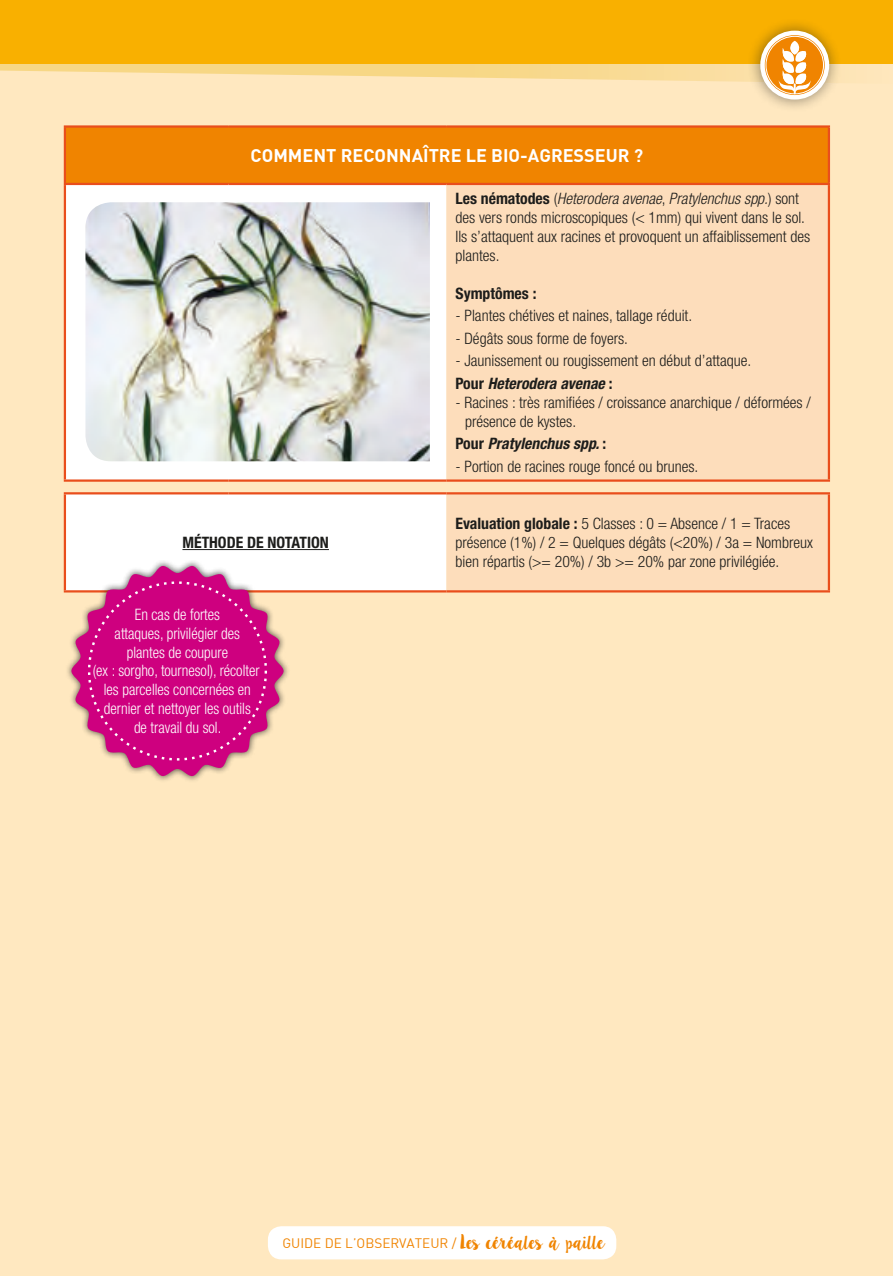
<style>
.page{position:relative;width:893px;height:1276px;background:#ffe8c0}
.page>*{position:absolute;margin:0;border:0;box-sizing:border-box;transform-origin:0 0}
.t1{font:700 18px "DIN";color:#fff}
.t2{font:300 condensed 15.75px/18.9px "Helvetica Neue LT Pro";color:#1d1d1b}
.t3{font:300 condensed 15.75px/18.9px "Helvetica Neue LT Pro";color:#fff;text-align:center;scale:.95 1}
.t4{font:700 condensed 15.75px "Helvetica Neue LT Pro";color:#1d1d1b}
.t5{font:italic 700 condensed 15.75px "Helvetica Neue LT Pro";color:#1d1d1b}
.t6{font:13.5px "DIN";color:#f08400}
.s1{font-weight:700}
.s2{font-style:italic}
.s3{font-weight:700;font-style:italic}
.s4{font-style:normal}
.s5{font-family:"Lilly Belle";font-size:15.75px}
</style>
<div class="page">
<svg style="left:0;top:64px;width:747px;height:18px"></svg>
<div style="left:268px;top:1226px;width:348px;height:33px;background:#fff;border-radius:14px"></div>
<div style="left:0;top:0;width:893px;height:64px;background:#f9b000"></div>
<div style="left:747px;top:17px;width:95px;height:96px;background:#1d1d1b;opacity:.5"></div>
<svg style="left:762px;top:33px;width:65px;height:64px"></svg>
<div style="left:760px;top:31px;width:69px;height:69px;border:4px solid #fff;border-radius:50%"></div>
<svg style="left:779px;top:41px;width:32px;height:53px;background:#f7bf7a"></svg>
<div style="left:765px;top:36px;width:59px;height:58px;border:1px solid #fff;border-radius:50%"></div>
<div style="left:65px;top:126px;width:764px;height:58px;background:#f08400"></div>
<svg style="left:66px;top:185px;width:380px;height:405px;background:#fefcf9"></svg>
<div style="left:446px;top:185px;width:382px;height:405px;background:#fdddbb"></div>
<hr style="left:64px;top:125px;width:164px;height:3px;background:#e94e1c">
<hr style="left:64px;top:128px;width:2px;height:55px;background:#e94e1c">
<hr style="left:228px;top:125px;width:218px;height:3px;background:#e94e1c">
<hr style="left:446px;top:125px;width:384px;height:3px;background:#e94e1c">
<hr style="left:64px;top:183px;width:164px;height:2px;background:#e94e1c">
<hr style="left:228px;top:183px;width:218px;height:2px;background:#e94e1c">
<hr style="left:828px;top:128px;width:2px;height:55px;background:#e94e1c">
<hr style="left:446px;top:183px;width:384px;height:2px;background:#e94e1c">
<hr style="left:64px;top:492px;width:164px;height:2px;background:#e94e1c">
<hr style="left:64px;top:494px;width:2px;height:96px;background:#e94e1c">
<hr style="left:228px;top:492px;width:218px;height:2px;background:#e94e1c">
<hr style="left:446px;top:492px;width:384px;height:2px;background:#e94e1c">
<hr style="left:828px;top:494px;width:2px;height:96px;background:#e94e1c">
<hr style="left:64px;top:590px;width:164px;height:2px;background:#e94e1c">
<hr style="left:228px;top:590px;width:218px;height:2px;background:#e94e1c">
<hr style="left:446px;top:590px;width:384px;height:2px;background:#e94e1c">
<hr style="left:64px;top:185px;width:2px;height:294px;background:#e94e1c">
<hr style="left:828px;top:185px;width:2px;height:294px;background:#e94e1c">
<hr style="left:64px;top:479px;width:164px;height:3px;background:#e94e1c">
<hr style="left:228px;top:479px;width:218px;height:3px;background:#e94e1c">
<hr style="left:446px;top:479px;width:384px;height:3px;background:#e94e1c">
<hr style="left:182px;top:549px;width:147px;height:1px;background:#1d1d1b">
<div style="left:65px;top:560px;width:225px;height:222px;background:#1d1d1b;opacity:.75"></div>
<svg style="left:71px;top:565px;width:213px;height:211px;background:#d73f93"></svg>
<img style="left:85px;top:202px;width:345px;height:259px">
<p class="t1" style="left:251px;top:144px;width:394px">COMMENT RECONNAÎTRE LE BIO-AGRESSEUR ?</p>
<p class="t2" style="left:455px;top:189px;width:356px"><span class="s1">Les nématodes</span> (<span class="s2">Heterodera avenae</span>, <span class="s2">Pratylenchus spp.</span>) sont des vers ronds microscopiques (&lt; 1mm) qui vivent dans le sol.<br>Ils s’attaquent aux racines et provoquent un affaiblissement des plantes.</p>
<p class="t4" style="left:455px;top:284px;width:82px">Symptômes :</p>
<p class="t2" style="left:455px;top:306px;width:238px">- Plantes chétives et naines, tallage réduit.</p>
<p class="t2" style="left:455px;top:329px;width:174px">- Dégâts sous forme de foyers.</p>
<p class="t2" style="left:455px;top:349px;width:297px;line-height:22.5px">- Jaunissement ou rougissement en début d’attaque.<br><span class="s1">Pour</span> <span class="s3">Heterodera avenae</span> <span class="s1">:</span></p>
<p class="t2" style="left:465px;top:392px;width:347px;text-indent:-10px">- Racines : très ramifiées / croissance anarchique / déformées / présence de kystes.</p>
<p class="t5" style="left:455px;top:434px;width:152px"><span class="s4">Pour</span> Pratylenchus spp. <span class="s4">:</span></p>
<p class="t2" style="left:455px;top:456px;width:244px">- Portion de racines rouge foncé ou brunes.</p>
<p class="t4" style="left:182px;top:533px;width:148px">Méthode de notation</p>
<p class="t3" style="left:93px;top:604px;width:177px">En cas de fortes<br>attaques, privilégier des plantes de coupure<br>(ex : sorgho, tournesol), récolter les parcelles concernées en dernier et nettoyer les outils<br>de travail du sol.</p>
<p class="t2" style="left:455px;top:514px;width:359px"><span class="s1">Evaluation globale :</span> 5 Classes : 0 = Absence / 1 = Traces présence (1%) / 2 = Quelques dégâts (&lt;20%) / 3a = Nombreux bien répartis (&gt;= 20%) / 3b &gt;= 20% par zone privilégiée.</p>
<p class="t6" style="left:282px;top:1234px;width:325px">GUIDE DE L’OBSERVATEUR / <span class="s5">Les céréales à paille</span></p>
</div>
